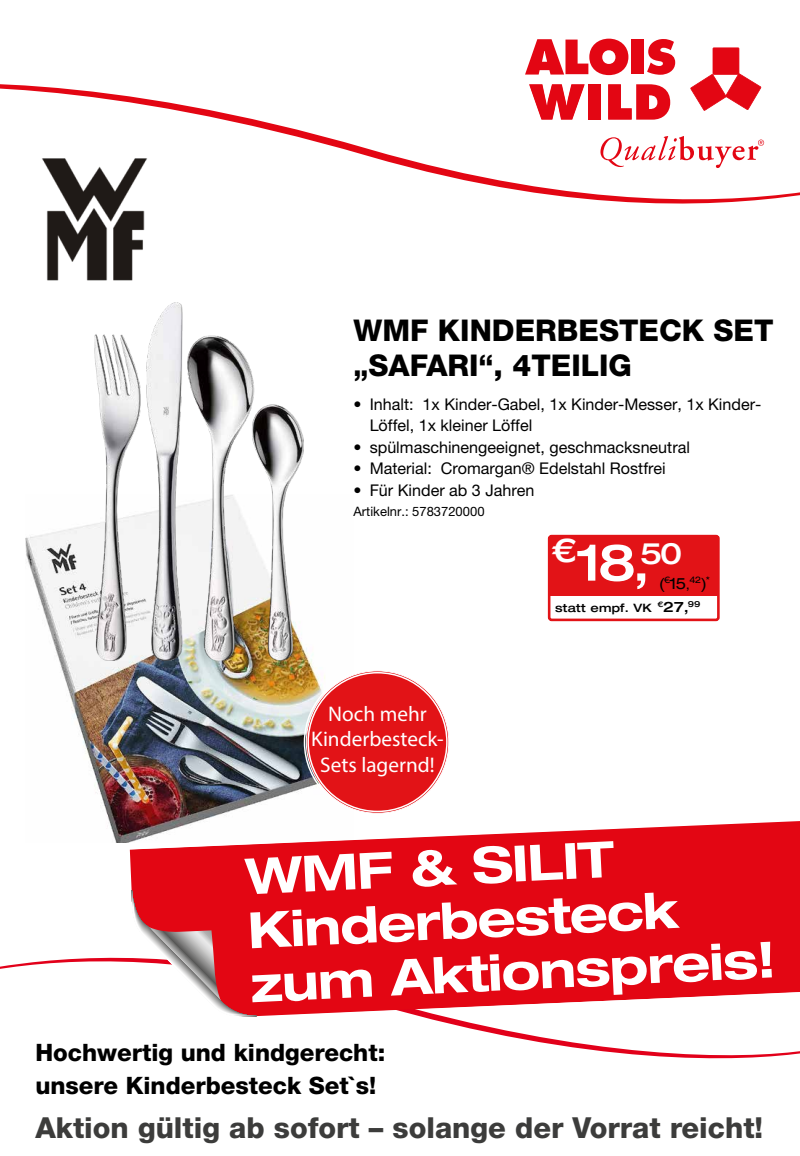
<style>
.page{position:relative;width:800px;height:1156px;background:#fff}
.page>*{position:absolute;margin:0;border:0;box-sizing:border-box;transform-origin:0 0}
.t1{font:500 expanded 51.1px "Helvetica Neue LT Pro";color:#fff}
.t2{font:700 expanded 50px/54.1px "Helvetica Neue LT Pro";color:#fff}
.t3{font:800 30px/35px "Helvetica Neue LT Pro";color:#000}
.t4{font:800 29px "Helvetica Neue LT Pro";color:#3c3c3b}
.t5{font:800 24px/33px "Helvetica Neue LT Pro";color:#000}
.t6{font:21.2px/25.5px "Myriad Pro";color:#fff;text-align:center}
.t7{font:16.1px/21.5px "Helvetica Neue LT Pro";color:#000}
.t8{font:expanded 15.5px "Helvetica Neue LT Pro";color:#000}
.t9{font:13px "Helvetica Neue LT Pro";color:#000}
.t10{font:500 expanded 11.6px "Helvetica Neue LT Pro";letter-spacing:.02em;color:#000}
.s1{font-size:12.4px}
.s2{font-size:14.5px}
</style>
<div class="page">
<img style="left:25px;top:524px;width:329px;height:318px">
<img style="left:94px;top:303px;width:210px;height:357px">
<svg style="left:0;top:73px;width:800px;height:131px"></svg>
<svg style="left:525px;top:39px;width:103px;height:36px"></svg>
<div style="left:632px;top:40px;width:12px;height:34px;background:#e30613"></div>
<svg style="left:647px;top:39px;width:28px;height:36px"></svg>
<div style="left:588px;top:84px;width:13px;height:36px;background:#e30613"></div>
<svg style="left:529px;top:84px;width:56px;height:36px"></svg>
<svg style="left:608px;top:84px;width:62px;height:36px"></svg>
<svg style="left:690px;top:48px;width:71px;height:63px"></svg>
<svg style="left:600px;top:136px;width:164px;height:32px"></svg>
<svg style="left:0;top:957px;width:800px;height:102px"></svg>
<img style="left:28px;top:154px;width:132px;height:127px">
<svg style="left:130px;top:821px;width:670px;height:200px;background:#e62c37"></svg>
<svg style="left:131px;top:885px;width:126px;height:136px"></svg>
<div style="left:548px;top:535px;width:172px;height:86px;border:3px solid #e21317;border-radius:2px"></div>
<div style="left:549px;top:537px;width:169px;height:59px;background:#e21317"></div>
<div style="left:306px;top:671px;width:143px;height:142px;background:#e21317;border-radius:50%"></div>
<h3 class="t3" style="left:354px;top:313px;width:421px">WMF KINDERBESTECK SET „SAFARI“, 4TEILIG</h3>
<p class="t7" style="left:370px;top:393px;width:393px;text-indent:-16px">• Inhalt: 1x Kinder-Gabel, 1x Kinder-Messer, 1x Kinder-<br>Löffel, 1x kleiner Löffel</p>
<p class="t7" style="left:354px;top:436px;width:338px">• spülmaschinengeeignet, geschmacksneutral</p>
<p class="t7" style="left:354px;top:458px;width:314px">• Material: Cromargan® Edelstahl Rostfrei</p>
<p class="t7" style="left:354px;top:479px;width:182px">• Für Kinder ab 3 Jahren</p>
<p class="t9" style="left:354px;top:504px;width:133px">Artikelnr.: 5783720000</p>
<h3 class="t6" style="left:311px;top:701px;width:134px">Noch mehr<br>Kinderbesteck-<br>Sets lagernd!</h3>
<h1 class="t1" style="left:552px;top:531px;width:132px"><sup>€</sup>18,<sup>50</sup></h1>
<p class="t8" style="left:659px;top:574px;width:53px">(<sup>€</sup>15<span class="s1">,</span><sup>42</sup>)<sup>*</sup></p>
<p class="t10" style="left:555px;top:600px;width:147px">statt empf. VK <sup>€</sup><span class="s2">27,</span><sup>99</sup></p>
<h2 class="t2" style="left:243px;top:849px;width:527px;rotate:-3deg">WMF &amp; SILIT<br>Kinderbesteck zum Aktionspreis!</h2>
<h3 class="t5" style="left:35px;top:1036px;width:351px">Hochwertig und kindgerecht: unsere Kinderbesteck Set`s!</h3>
<h3 class="t4" style="left:35px;top:1110px;width:729px">Aktion gültig ab sofort – solange der Vorrat reicht!</h3>
</div>
